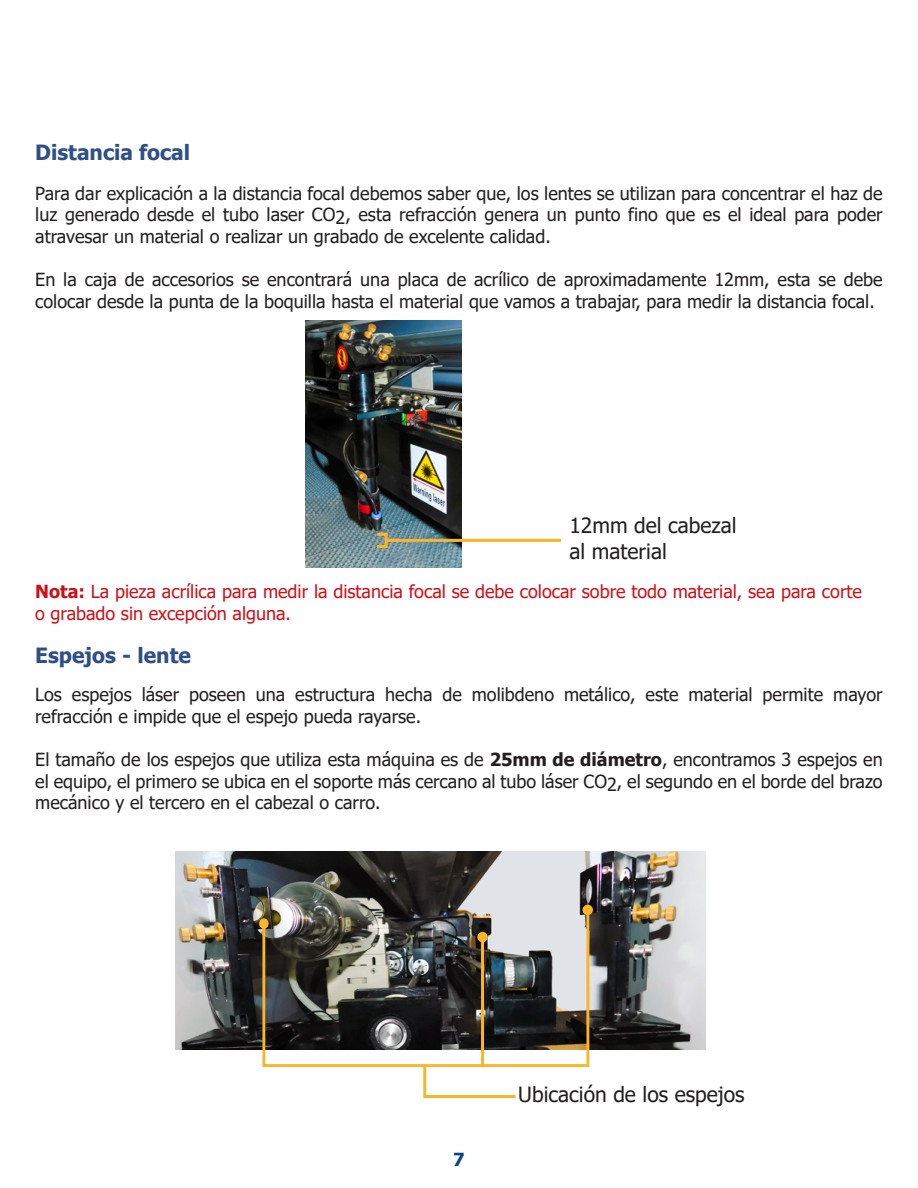
<style>
.page{position:relative;width:918px;height:1188px;background:#fff}
.page>*{position:absolute;margin:0;border:0;box-sizing:border-box;transform-origin:0 0}
.t1{font:21px/25.2px "Tahoma";color:#231f20}
.t2{font:700 21px "Tahoma";color:#2f4f87}
.t3{font:18px/21.6px "Tahoma";color:#231f20;text-align:justify}
.t4{font:18px/21.6px "Tahoma";color:#cc111a}
.t5{font:700 18px "Tahoma";color:#054881}
.s1{font-weight:700}
</style>
<div class="page">
<img style="left:306px;top:321px;width:156px;height:246px">
<div style="left:376px;top:533px;width:12px;height:15px;border:3px solid #fcb428"></div>
<hr style="left:386px;top:539px;width:175px;height:3px;background:#fcb428">
<img style="left:176px;top:852px;width:530px;height:197px">
<svg style="left:583px;top:905px;width:10px;height:10px"></svg>
<svg style="left:259px;top:918px;width:10px;height:11px"></svg>
<img style="left:261px;top:907px;width:330px;height:160px">
<div style="left:477px;top:932px;width:11px;height:10px;background:#fcb428;border-radius:50%"></div>
<hr style="left:481px;top:937px;width:3px;height:128px;background:#fcb428">
<svg style="left:422px;top:1063px;width:97px;height:36px"></svg>
<p class="t2" style="left:35px;top:137px;width:156px">Distancia focal</p>
<p class="t3" style="left:35px;top:183px;width:849px">Para dar explicación a la distancia focal debemos saber que, los lentes se utilizan para concentrar el haz de luz generado desde el tubo laser CO2, esta refracción genera un punto fino que es el ideal para poder atravesar un material o realizar un grabado de excelente calidad.</p>
<p class="t3" style="left:35px;top:270px;width:849px">En la caja de accesorios se encontrará una placa de acrílico de aproximadamente 12mm, esta se debe colocar desde la punta de la boquilla hasta el material que vamos a trabajar, para medir la distancia focal.</p>
<p class="t1" style="left:570px;top:514px;width:169px">12mm del cabezal al material</p>
<p class="t4" style="left:35px;top:582px;width:828px"><span class="s1">Nota:</span> La pieza acrílica para medir la distancia focal se debe colocar sobre todo material, sea para corte o grabado sin excepción alguna.</p>
<p class="t2" style="left:35px;top:641px;width:157px">Espejos - lente</p>
<p class="t3" style="left:35px;top:685px;width:849px">Los espejos láser poseen una estructura hecha de molibdeno metálico, este material permite mayor refracción e impide que el espejo pueda rayarse.</p>
<p class="t3" style="left:35px;top:750px;width:849px">El tamaño de los espejos que utiliza esta máquina es de <span class="s1">25mm de diámetro</span>, encontramos 3 espejos en el equipo, el primero se ubica en el soporte más cercano al tubo láser CO2, el segundo en el borde del brazo mecánico y el tercero en el cabezal o carro.</p>
<p class="t5" style="left:453px;top:1147px;width:13px">7</p>
<p class="t1" style="left:518px;top:1083px;width:228px">Ubicación de los espejos</p>
</div>
